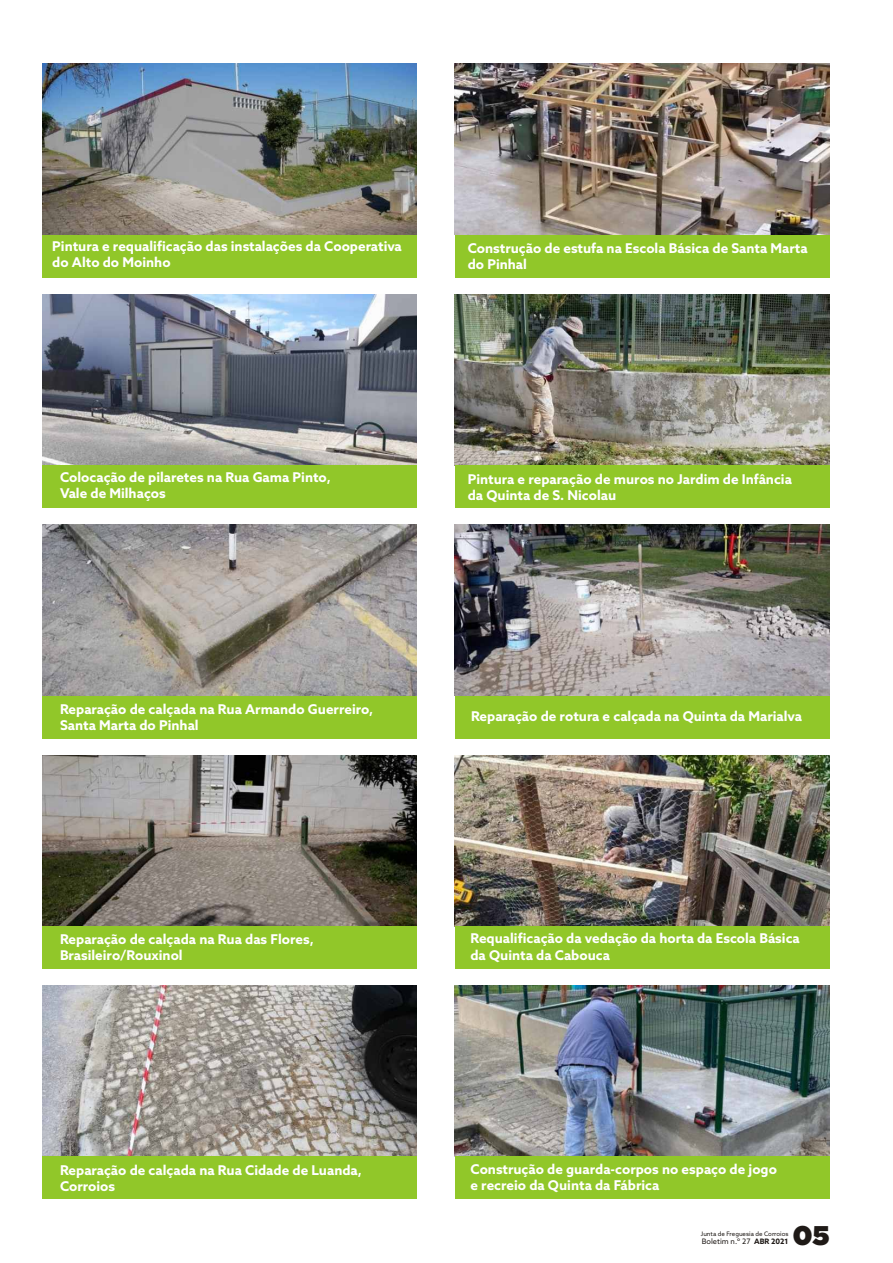
<style>
.page{position:relative;width:893px;height:1263px;background:#fff}
.page>*{position:absolute;margin:0;border:0;box-sizing:border-box;transform-origin:0 0}
.t1{font:700 27px "Gotham Ultra";color:#1f1a17}
.t2{font:700 13.5px/16.2px "Azo Sans";color:#fff}
.t3{font:7.5px "Azo Sans";color:#1f1a17}
.t4{font:6.15px "Azo Sans";color:#1f1a17}
.s1{font-weight:700}
</style>
<div class="page">
<img style="left:455px;top:64px;width:374px;height:171px">
<img style="left:42px;top:64px;width:375px;height:171px">
<div style="left:455px;top:235px;width:374px;height:42px;background:#91c729"></div>
<img style="left:455px;top:294px;width:374px;height:171px">
<div style="left:455px;top:465px;width:374px;height:43px;background:#91c729"></div>
<img style="left:455px;top:525px;width:374px;height:171px">
<div style="left:455px;top:696px;width:374px;height:42px;background:#91c729"></div>
<img style="left:455px;top:755px;width:374px;height:171px">
<div style="left:455px;top:926px;width:374px;height:43px;background:#91c729"></div>
<img style="left:455px;top:986px;width:374px;height:170px">
<div style="left:455px;top:1156px;width:374px;height:43px;background:#91c729"></div>
<div style="left:42px;top:235px;width:375px;height:42px;background:#91c729"></div>
<img style="left:42px;top:294px;width:375px;height:171px">
<div style="left:42px;top:465px;width:375px;height:43px;background:#91c729"></div>
<img style="left:42px;top:525px;width:375px;height:171px">
<div style="left:42px;top:696px;width:375px;height:42px;background:#91c729"></div>
<img style="left:42px;top:755px;width:375px;height:171px">
<div style="left:42px;top:926px;width:375px;height:43px;background:#91c729"></div>
<img style="left:42px;top:986px;width:375px;height:170px">
<div style="left:42px;top:1156px;width:375px;height:43px;background:#91c729"></div>
<p class="t2" style="left:52px;top:239px;width:351px">Pintura e requalificação das instalações da Cooperativa do Alto do Moinho</p>
<p class="t2" style="left:468px;top:241px;width:341px">Construção de estufa na Escola Básica de Santa Marta do Pinhal</p>
<p class="t2" style="left:60px;top:470px;width:272px">Colocação de pilaretes na Rua Gama Pinto,<br>Vale de Milhaços</p>
<p class="t2" style="left:60px;top:702px;width:315px">Reparação de calçada na Rua Armando Guerreiro,<br>Santa Marta do Pinhal</p>
<p class="t2" style="left:468px;top:472px;width:326px">Pintura e reparação de muros no Jardim de Infância da Quinta de S. Nicolau</p>
<p class="t2" style="left:471px;top:709px;width:332px">Reparação de rotura e calçada na Quinta da Marialva</p>
<p class="t2" style="left:60px;top:932px;width:255px">Reparação de calçada na Rua das Flores,<br>Brasileiro/Rouxinol</p>
<p class="t2" style="left:60px;top:1163px;width:303px">Reparação de calçada na Rua Cidade de Luanda,<br>Corroios</p>
<p class="t2" style="left:470px;top:932px;width:331px">Requalificação da vedação da horta da Escola Básica da Quinta da Cabouca</p>
<p class="t2" style="left:470px;top:1162px;width:308px">Construção de guarda-corpos no espaço de jogo e recreio da Quinta da Fábrica</p>
<h1 class="t1" style="left:793px;top:1226px;width:38px">05</h1>
<p class="t4" style="left:701px;top:1231px;width:89px">Junta de Freguesia de Corroios</p>
<p class="t3" style="left:702px;top:1238px;width:88px">Boletim n.º 27 <span class="s1">ABR 2021</span></p>
</div>
